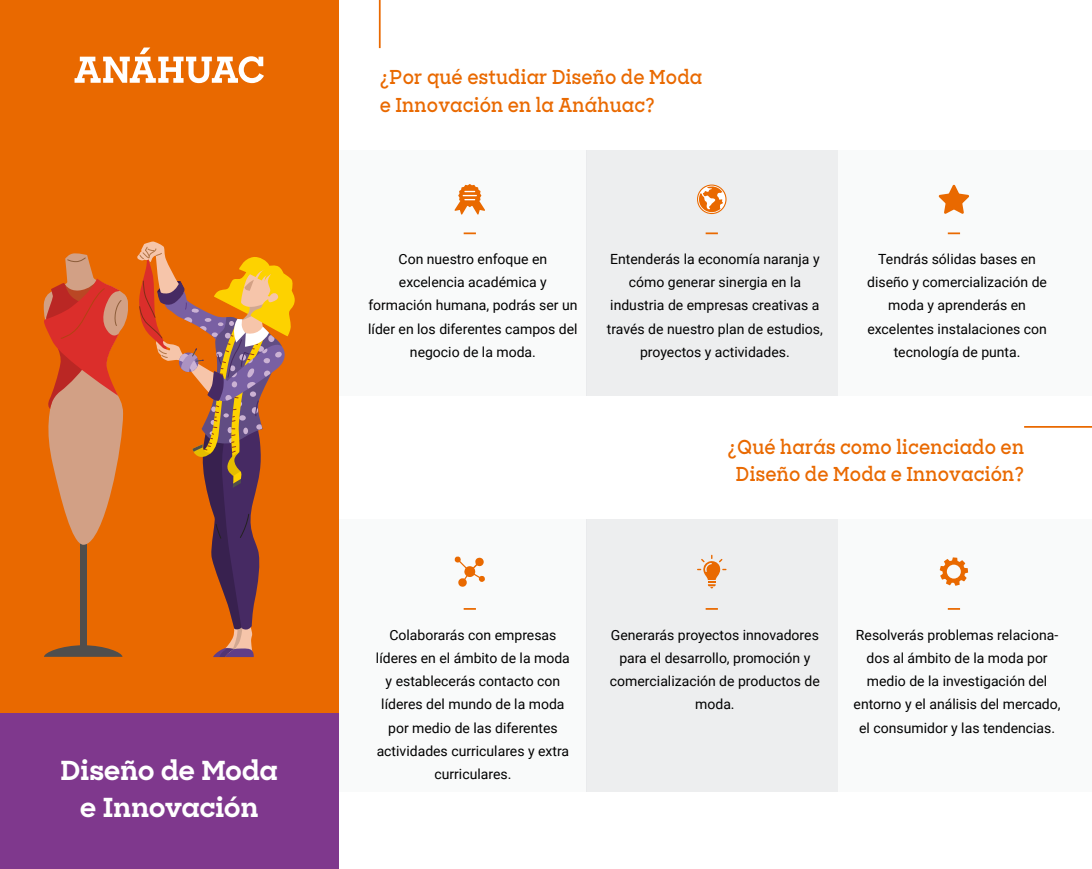
<style>
.page{position:relative;width:1092px;height:869px;background:#fff}
.page>*{position:absolute;margin:0;border:0;box-sizing:border-box;transform-origin:0 0}
.t1{font:700 26.25px/36.8px "Sharp Slab";letter-spacing:-.01em;color:#fff;text-align:center}
.t2{font:600 19.25px/27.7px "Sharp Slab";letter-spacing:.01em;color:#e96900;scale:.91 1}
.t3{font:14px/23.1px "Roboto";color:#000;text-align:center}
</style>
<div class="page">
<div style="left:335px;top:150px;width:251px;height:245px;background:#f9fafa"></div>
<div style="left:586px;top:150px;width:251px;height:245px;background:#edeeef"></div>
<div style="left:836px;top:150px;width:255px;height:245px;background:#f9fafa"></div>
<div style="left:335px;top:519px;width:251px;height:272px;background:#f9fafa"></div>
<div style="left:586px;top:519px;width:251px;height:272px;background:#edeeef"></div>
<div style="left:836px;top:519px;width:255px;height:272px;background:#f9fafa"></div>
<svg style="left:697px;top:184px;width:29px;height:30px"></svg>
<svg style="left:697px;top:185px;width:28px;height:29px"></svg>
<svg style="left:454px;top:184px;width:31px;height:30px"></svg>
<svg style="left:938px;top:184px;width:31px;height:30px"></svg>
<svg style="left:705px;top:232px;width:12px;height:2px"></svg>
<svg style="left:947px;top:232px;width:12px;height:2px"></svg>
<svg style="left:463px;top:232px;width:13px;height:2px"></svg>
<hr style="left:379px;top:0;width:1px;height:48px;background:#e96900">
<hr style="left:1024px;top:426px;width:67px;height:1px;background:#e96900">
<svg style="left:463px;top:608px;width:13px;height:1px"></svg>
<svg style="left:454px;top:556px;width:31px;height:31px"></svg>
<svg style="left:705px;top:608px;width:12px;height:1px"></svg>
<svg style="left:947px;top:608px;width:12px;height:1px"></svg>
<svg style="left:697px;top:554px;width:29px;height:34px"></svg>
<svg style="left:939px;top:557px;width:29px;height:28px"></svg>
<div style="left:0;top:712px;width:338px;height:156px;background:#7f388d"></div>
<div style="left:0;top:0;width:338px;height:712px;background:#e96900"></div>
<svg style="left:74px;top:47px;width:190px;height:36px"></svg>
<div style="left:80px;top:510px;width:7px;height:138px;background:#4f4e4d"></div>
<svg style="left:44px;top:645px;width:78px;height:11px"></svg>
<svg style="left:43px;top:253px;width:85px;height:291px"></svg>
<svg style="left:137px;top:241px;width:158px;height:416px"></svg>
<h1 class="t1" style="left:61px;top:751px;width:219px">Diseño de Moda e Innovación</h1>
<h2 class="t2" style="left:380px;top:62px;width:356px">¿Por qué estudiar Diseño de Moda e Innovación en la Anáhuac?</h2>
<p class="t3" style="left:368px;top:247px;width:211px">Con nuestro enfoque en excelencia académica y formación humana, podrás ser un líder en los diferentes campos del negocio de la moda.</p>
<p class="t3" style="left:867px;top:247px;width:181px">Tendrás sólidas bases en diseño y comercialización de moda y aprenderás en excelentes instalaciones con tecnología de punta.</p>
<p class="t3" style="left:607px;top:247px;width:217px">Entenderás la economía naranja y cómo generar sinergia en la industria de empresas creativas a través de nuestro plan de estudios, proyectos y actividades.</p>
<h2 class="t2" style="left:727px;top:432px;width:327px;text-align:center">¿Qué harás como licenciado en<br>Diseño de Moda e Innovación?</h2>
<p class="t3" style="left:376px;top:622px;width:195px">Colaborarás con empresas líderes en el ámbito de la moda y establecerás contacto con líderes del mundo de la moda por medio de las diferentes actividades curriculares y extra curriculares.</p>
<p class="t3" style="left:610px;top:622px;width:211px">Generarás proyectos innovadores para el desarrollo, promoción y comercialización de productos de moda.</p>
<p class="t3" style="left:853px;top:622px;width:208px">Resolverás problemas relaciona&shy;dos al ámbito de la moda por medio de la investigación del entorno y el análisis del mercado, el consumidor y las tendencias.</p>
</div>
